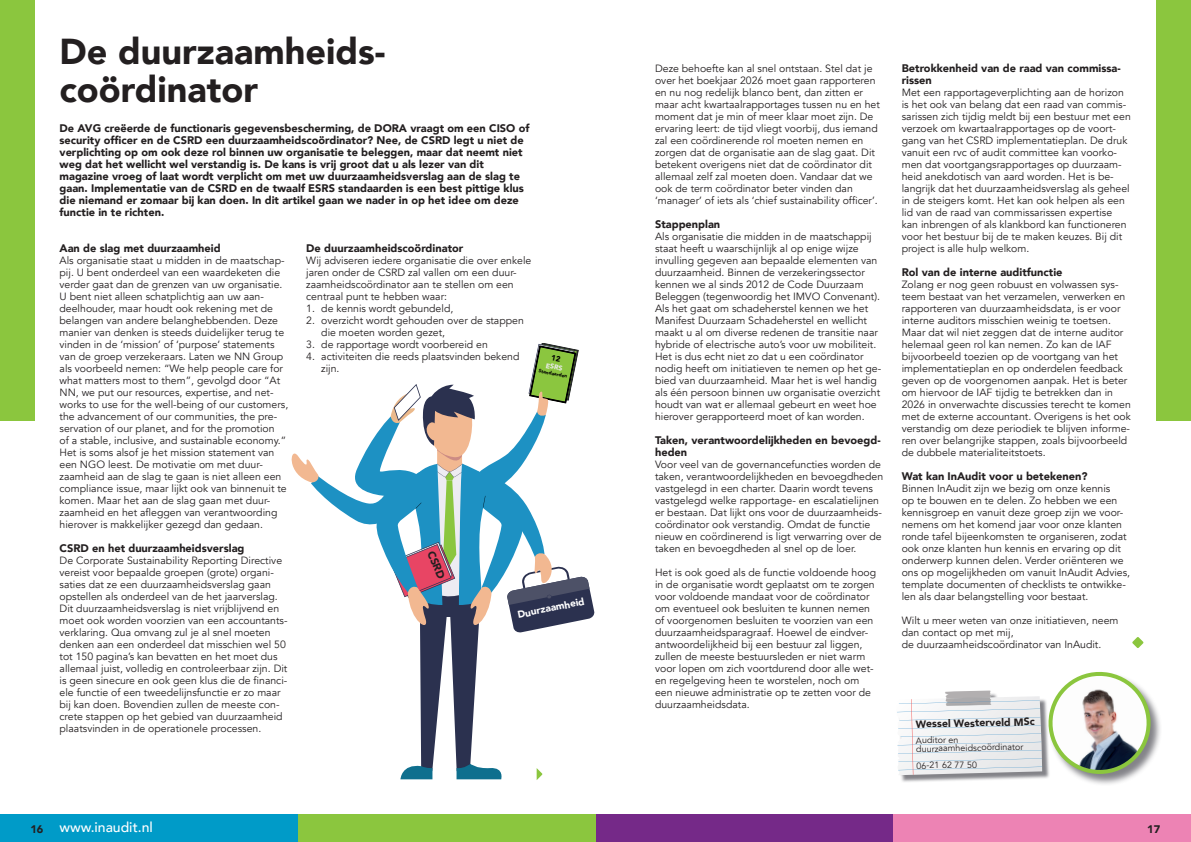
<style>
.page{position:relative;width:1191px;height:842px;background:#fff}
.page>*{position:absolute;margin:0;border:0;box-sizing:border-box;transform-origin:0 0}
.t1{font:900 36px/38px "Avenir";color:#231f20}
.t2{font:500 14px "Avenir";color:#fff}
.t3{font:900 11px/12px "Avenir";color:#231f20}
.t4{font:10.5px/12px "Avenir";color:#231f20}
.t5{font:900 10.5px "Avenir";color:#231f20}
.t6{font:900 10px "Avenir";color:#fff}
.t7{font:9px/8.2px "Avenir";color:#231f20}
.t8{font:900 6.9px "Avenir";color:#ebeaed}
.t9{font:900 4.9px "Avenir";color:#000001}
.s1{font-weight:900;font-size:11px;color:#231f20}
</style>
<div class="page">
<div style="left:0;top:0;width:34px;height:420px;background:#8bc63e"></div>
<div style="left:1157px;top:0;width:34px;height:420px;background:#8bc63e"></div>
<div style="left:0;top:814px;width:298px;height:28px;background:#009bc8"></div>
<div style="left:890px;top:814px;width:301px;height:28px;background:#ed83b4"></div>
<div style="left:595px;top:814px;width:298px;height:28px;background:#752988"></div>
<div style="left:298px;top:814px;width:297px;height:28px;background:#8bc63e"></div>
<div style="left:898px;top:692px;width:152px;height:91px;background:#5a5a61;opacity:.75"></div>
<div style="left:1048px;top:672px;width:114px;height:114px;background:#5a5a61;opacity:.75"></div>
<svg style="left:897px;top:672px;width:260px;height:104px"></svg>
<svg style="left:1132px;top:637px;width:11px;height:11px"></svg>
<svg style="left:292px;top:343px;width:302px;height:437px"></svg>
<h1 class="t1" style="left:60px;top:32px;width:327px">De duurzaamheids&shy;coördinator</h1>
<p class="t3" style="left:60px;top:122px;width:471px">De AVG creëerde de functionaris gegevensbescherming, de DORA vraagt om een CISO of security officer en de CSRD een duurzaamheidscoördinator? Nee, de CSRD legt u niet de verplichting op om ook deze rol binnen uw organisatie te beleggen, maar dat neemt niet weg dat het wellicht wel verstandig is. De kans is vrij groot dat u als lezer van dit magazine vroeg of laat wordt verplicht om met uw duurzaamheidsverslag aan de slag te gaan. Implementatie van de CSRD en de twaalf ESRS standaarden is een best pittige klus die niemand er zomaar bij kan doen. In dit artikel gaan we nader in op het idee om deze functie in te richten.</p>
<p class="t3" style="left:60px;top:242px;width:163px">Aan de slag met duurzaamheid</p>
<p class="t4" style="left:60px;top:255px;width:230px">Als organisatie staat u midden in de maatschap&shy;pij. U bent onderdeel van een waardeketen die verder gaat dan de grenzen van uw organisatie.<br>U bent niet alleen schatplichtig aan uw aan&shy;deelhouder, maar houdt ook rekening met de belangen van andere belanghebbenden. Deze manier van denken is steeds duidelijker terug te vinden in de ‘mission’ of ‘purpose’ statements van de groep verzekeraars. Laten we NN Group als voorbeeld nemen: “We help people care for what matters most to them”, gevolgd door “At NN, we put our resources, expertise, and net&shy;works to use for the well-being of our customers, the advancement of our communities, the pre&shy;servation of our planet, and for the promotion<br>of a stable, inclusive, and sustainable economy.” Het is soms alsof je het mission statement van een NGO leest. De motivatie om met duur&shy;zaamheid aan de slag te gaan is niet alleen een compliance issue, maar lijkt ook van binnenuit te komen. Maar het aan de slag gaan met duur&shy;zaamheid en het afleggen van verantwoording hierover is makkelijker gezegd dan gedaan.</p>
<p class="t3" style="left:60px;top:542px;width:186px">CSRD en het duurzaamheidsverslag</p>
<p class="t4" style="left:60px;top:555px;width:229px">De Corporate Sustainability Reporting Directive vereist voor bepaalde groepen (grote) organi&shy;saties dat ze een duurzaamheidsverslag gaan opstellen als onderdeel van de het jaarverslag.<br>Dit duurzaamheidsverslag is niet vrijblijvend en moet ook worden voorzien van een accountants&shy;verklaring. Qua omvang zul je al snel moeten denken aan een onderdeel dat misschien wel 50 tot 150 pagina’s kan bevatten en het moet dus allemaal juist, volledig en controleerbaar zijn. Dit is geen sinecure en ook geen klus die de financi&shy;ële functie of een tweedelijnsfunctie er zo maar bij kan doen. Bovendien zullen de meeste con&shy;crete stappen op het gebied van duurzaamheid plaatsvinden in de operationele processen.</p>
<p class="t3" style="left:306px;top:242px;width:159px">De duurzaamheidscoördinator</p>
<p class="t4" style="left:306px;top:255px;width:227px">Wij adviseren iedere organisatie die over enkele jaren onder de CSRD zal vallen om een duur&shy;zaamheidscoördinator aan te stellen om een centraal punt te hebben waar:</p>
<p class="t4" style="left:306px;top:303px;width:149px">1. de kennis wordt gebundeld,</p>
<p class="t4" style="left:321px;top:315px;width:204px;text-indent:-15px">2. overzicht wordt gehouden over de stappen die moeten worden gezet,</p>
<p class="t4" style="left:306px;top:339px;width:183px">3. de rapportage wordt voorbereid en</p>
<p class="t4" style="left:321px;top:351px;width:200px;text-indent:-15px">4. activiteiten die reeds plaatsvinden bekend zijn.</p>
<p class="t8" style="left:547px;top:359px;width:18px;rotate:11deg">ESRS</p>
<p class="t9" style="left:539px;top:366px;width:31px;rotate:11deg">Standaarden</p>
<p class="t3" style="left:437px;top:549px;width:31px;rotate:68deg">CSRD</p>
<p class="t6" style="left:516px;top:606px;width:69px;rotate:-12deg">Duurzaamheid</p>
<p class="t4" style="left:655px;top:63px;width:226px">Deze behoefte kan al snel ontstaan. Stel dat je over het boekjaar 2026 moet gaan rapporteren en nu nog redelijk blanco bent, dan zitten er maar acht kwartaalrapportages tussen nu en het moment dat je min of meer klaar moet zijn. De ervaring leert: de tijd vliegt voorbij, dus iemand zal een coördinerende rol moeten nemen en zorgen dat de organisatie aan de slag gaat. Dit betekent overigens niet dat de coördinator dit allemaal zelf zal moeten doen. Vandaar dat we ook de term coördinator beter vinden dan ‘manager’ of iets als ‘chief sustainability officer’.</p>
<p class="t3" style="left:655px;top:218px;width:67px">Stappenplan</p>
<p class="t4" style="left:655px;top:231px;width:228px">Als organisatie die midden in de maatschappij staat heeft u waarschijnlijk al op enige wijze invulling gegeven aan bepaalde elementen van duurzaamheid. Binnen de verzekeringssector kennen we al sinds 2012 de Code Duurzaam Beleggen (tegenwoordig het IMVO Convenant).<br>Als het gaat om schadeherstel kennen we het Manifest Duurzaam Schadeherstel en wellicht maakt u al om diverse redenen de transitie naar hybride of electrische auto’s voor uw mobiliteit.<br>Het is dus echt niet zo dat u een coördinator nodig heeft om initiatieven te nemen op het ge&shy;bied van duurzaamheid. Maar het is wel handig als één persoon binnen uw organisatie overzicht houdt van wat er allemaal gebeurt en weet hoe hierover gerapporteerd moet of kan worden.</p>
<p class="t3" style="left:655px;top:434px;width:227px">Taken, verantwoordelijkheden en bevoegd&shy;heden</p>
<p class="t4" style="left:655px;top:459px;width:230px">Voor veel van de governancefuncties worden de taken, verantwoordelijkheden en bevoegdheden vastgelegd in een charter. Daarin wordt tevens vastgelegd welke rapportage- en escalatielijnen er bestaan. Dat lijkt ons voor de duurzaamheids&shy;coördinator ook verstandig. Omdat de functie nieuw en coördinerend is ligt verwarring over de taken en bevoegdheden al snel op de loer.</p>
<p class="t4" style="left:655px;top:567px;width:223px">Het is ook goed als de functie voldoende hoog in de organisatie wordt geplaatst om te zorgen voor voldoende mandaat voor de coördinator om eventueel ook besluiten te kunnen nemen of voorgenomen besluiten te voorzien van een duurzaamheidsparagraaf. Hoewel de eindver&shy;antwoordelijkheid bij een bestuur zal liggen, zullen de meeste bestuursleden er niet warm voor lopen om zich voortdurend door alle wet&shy;en regelgeving heen te worstelen, noch om een nieuwe administratie op te zetten voor de duurzaamheidsdata.</p>
<p class="t3" style="left:901px;top:62px;width:220px">Betrokkenheid van de raad van commissa&shy;rissen</p>
<p class="t4" style="left:901px;top:87px;width:231px">Met een rapportageverplichting aan de horizon is het ook van belang dat een raad van commis&shy;sarissen zich tijdig meldt bij een bestuur met een verzoek om kwartaalrapportages op de voort&shy;gang van het CSRD implementatieplan. De druk vanuit een rvc of audit committee kan voorko&shy;men dat voortgangsrapportages op duurzaam&shy;heid anekdotisch van aard worden. Het is be&shy;langrijk dat het duurzaamheidsverslag als geheel in de steigers komt. Het kan ook helpen als een lid van de raad van commissarissen expertise kan inbrengen of als klankbord kan functioneren voor het bestuur bij de te maken keuzes. Bij dit project is alle hulp welkom.</p>
<p class="t3" style="left:901px;top:266px;width:162px">Rol van de interne auditfunctie</p>
<p class="t4" style="left:901px;top:279px;width:231px">Zolang er nog geen robuust en volwassen sys&shy;teem bestaat van het verzamelen, verwerken en rapporteren van duurzaamheidsdata, is er voor interne auditors misschien weinig te toetsen.<br>Maar dat wil niet zeggen dat de interne auditor helemaal geen rol kan nemen. Zo kan de IAF bijvoorbeeld toezien op de voortgang van het implementatieplan en op onderdelen feedback geven op de voorgenomen aanpak. Het is beter om hiervoor de IAF tijdig te betrekken dan in 2026 in onverwachte discussies terecht te komen met de externe accountant. Overigens is het ook verstandig om deze periodiek te blijven informe&shy;ren over belangrijke stappen, zoals bijvoorbeeld de dubbele materialiteitstoets.</p>
<p class="t3" style="left:901px;top:470px;width:187px">Wat kan InAudit voor u betekenen?</p>
<p class="t4" style="left:901px;top:483px;width:230px">Binnen InAudit zijn we bezig om onze kennis<br>op te bouwen en te delen. Zo hebben we een kennisgroep en vanuit deze groep zijn we voor&shy;nemens om het komend jaar voor onze klanten ronde tafel bijeenkomsten te organiseren, zodat ook onze klanten hun kennis en ervaring op dit onderwerp kunnen delen. Verder oriënteren we ons op mogelijkheden om vanuit InAudit Advies, template documenten of checklists te ontwikke&shy;len als daar belangstelling voor bestaat.</p>
<p class="t4" style="left:901px;top:615px;width:218px">Wilt u meer weten van onze initiatieven, neem dan contact op met mij,<br>de duurzaamheidscoördinator van InAudit.</p>
<p class="t5" style="left:915px;top:715px;width:121px;rotate:-1deg">Wessel Westerveld MSc</p>
<p class="t7" style="left:916px;top:736px;width:109px;rotate:-1deg">Auditor en duurzaamheidscoördinator</p>
<p class="t7" style="left:916px;top:761px;width:62px;rotate:-1deg">06-21 62 77 50</p>
<h2 class="t2" style="left:30px;top:815px;width:124px"><span class="s1">16</span> www.inaudit.nl</h2>
<p class="t3" style="left:1147px;top:823px;width:15px">17</p>
</div>
